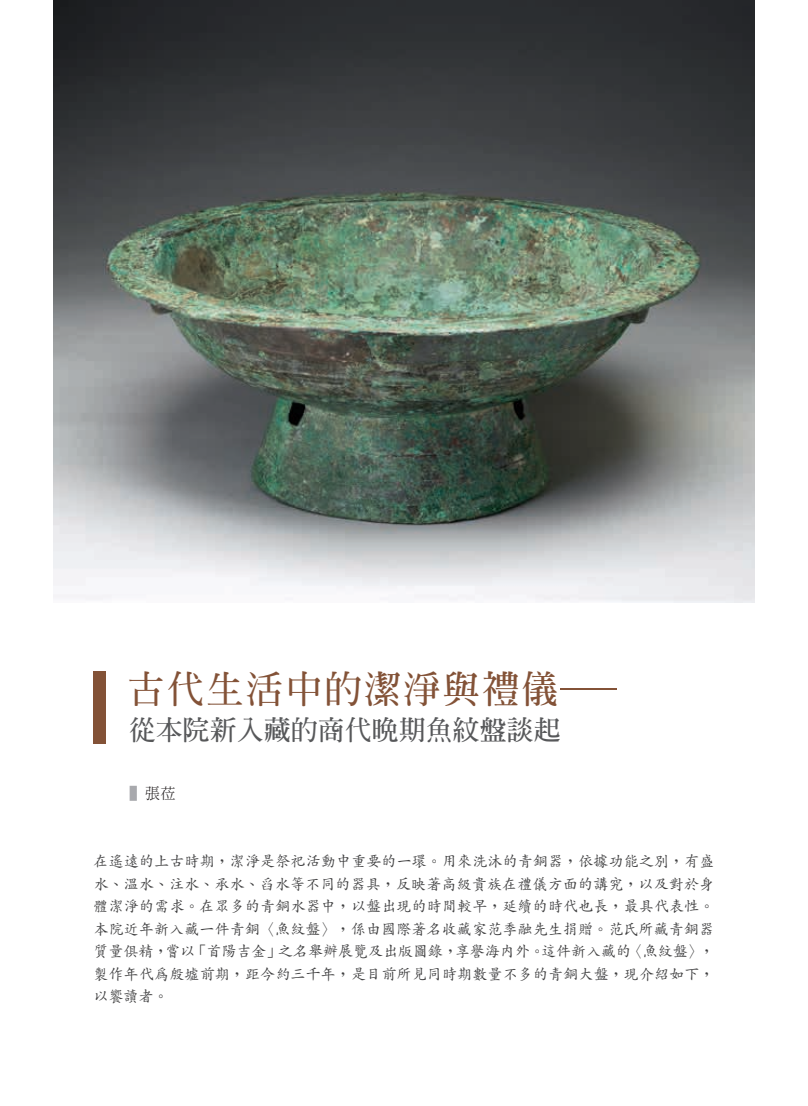
<style>
.page{position:relative;width:808px;height:1106px;background:#fff}
.page>*{position:absolute;margin:0;border:0;box-sizing:border-box;transform-origin:0 0}
.t1{font:700 37.5px "AR Ming B5";letter-spacing:.05em;color:#835237}
.t2{font:700 27px "AR Ming B5";color:#57585a}
.t3{font:500 15px/22.5px "AR Kai B5";letter-spacing:.01em;color:#3e3e3f;text-align:justify}
.t4{font:300 15px "AR Ming B5";color:#a8a9ad}
.s1{color:#231f20}
.s2{font-family:"Source Han Serif TC";color:#231f20}
.s3{font-family:"AR Ming B5";font-weight:300}
</style>
<div class="page">
<img style="left:53px;top:0;width:702px;height:603px">
<div style="left:94px;top:671px;width:12px;height:72px;background:#835237"></div>
<h1 class="t1" style="left:128px;top:670px;width:491px">古代生活中的潔淨與禮儀─</h1>
<h2 class="t2" style="left:129px;top:716px;width:433px">從本院新入藏的商代晚期魚紋盤談起</h2>
<p class="t4" style="left:130px;top:785px;width:47px">▌<span class="s1">張</span><span class="s2">莅</span></p>
<p class="t3" style="left:94px;top:850px;width:622px">在遙遠的上古時期，潔淨是祭祀活動中重要的一環。用來洗沐的青銅器，依據功能之別，有盛水、溫水、注水、承水、舀水等不同的器具，反映著高級貴族在禮儀方面的講究，以及對於身體潔淨的需求。在眾多的青銅水器中，以盤出現的時間較早，延續的時代也長，最具代表性。本院近年新入藏一件青銅<span class="s3">〈</span>魚紋盤<span class="s3">〉</span>，係由國際著名收藏家范季融先生捐贈。范氏所藏青銅器質量俱精，嘗以「首陽吉金」之名舉辦展覽及出版圖錄，享譽海內外。這件新入藏的<span class="s3">〈</span>魚紋盤<span class="s3">〉</span>，製作年代為殷墟前期，距今約三千年，是目前所見同時期數量不多的青銅大盤，現介紹如下，以饗讀者。</p>
</div>
